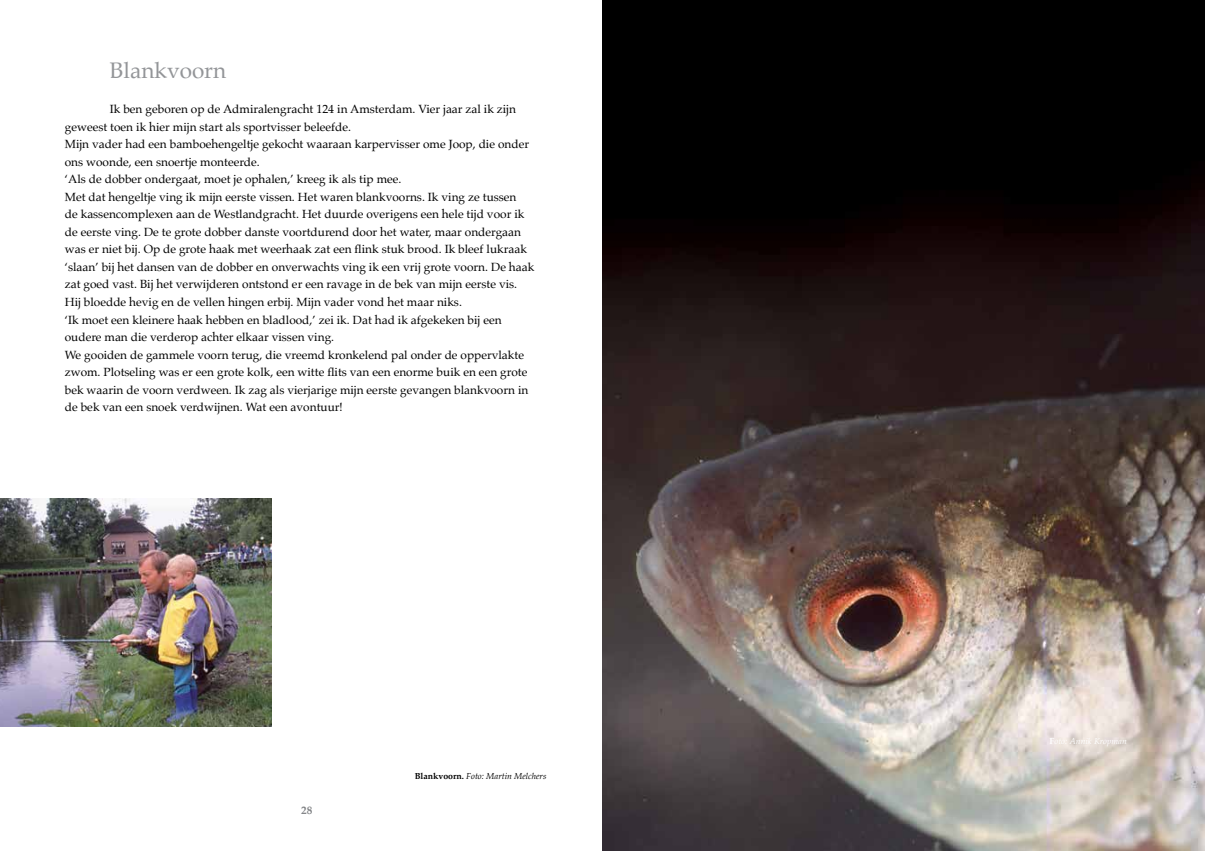
<style>
.page{position:relative;width:1205px;height:851px;background:#fff}
.page>*{position:absolute;margin:0;border:0;box-sizing:border-box;transform-origin:0 0}
.t1{font:22.5px "Palatino";color:#939598}
.t2{font:11.88px/17.5px "Palatino";color:#000}
.t3{font:700 11.25px "Palatino";color:#808285}
.t4{font:italic 8.75px "Palatino";color:#000}
.t5{font:italic 8.75px "Palatino";color:#fff}
.s1{font-weight:700;font-style:normal}
</style>
<div class="page">
<img style="left:0;top:498px;width:271px;height:228px">
<img style="left:602px;top:0;width:603px;height:850px">
<h1 class="t1" style="left:110px;top:52px;width:118px">Blankvoorn</h1>
<p class="t2" style="left:65px;top:100px;width:471px;text-indent:45px">Ik ben geboren op de Admiralengracht 124 in Amsterdam. Vier jaar zal ik zijn geweest toen ik hier mijn start als sportvisser beleefde.<br>Mijn vader had een bamboehengeltje gekocht waaraan karpervisser ome Joop, die onder ons woonde, een snoertje monteerde.<br>‘Als de dobber ondergaat, moet je ophalen,’ kreeg ik als tip mee.<br>Met dat hengeltje ving ik mijn eerste vissen. Het waren blankvoorns. Ik ving ze tussen<br>de kassencomplexen aan de Westlandgracht. Het duurde overigens een hele tijd voor ik de eerste ving. De te grote dobber danste voortdurend door het water, maar ondergaan was er niet bij. Op de grote haak met weerhaak zat een flink stuk brood. Ik bleef lukraak ‘slaan’ bij het dansen van de dobber en onverwachts ving ik een vrij grote voorn. De haak zat goed vast. Bij het verwijderen ontstond er een ravage in de bek van mijn eerste vis.<br>Hij bloedde hevig en de vellen hingen erbij. Mijn vader vond het maar niks.<br>‘Ik moet een kleinere haak hebben en bladlood,’ zei ik. Dat had ik afgekeken bij een oudere man die verderop achter elkaar vissen ving.<br>We gooiden de gammele voorn terug, die vreemd kronkelend pal onder de oppervlakte zwom. Plotseling was er een grote kolk, een witte flits van een enorme buik en een grote bek waarin de voorn verdween. Ik zag als vierjarige mijn eerste gevangen blankvoorn in de bek van een snoek verdwijnen. Wat een avontuur!</p>
<p class="t3" style="left:301px;top:800px;width:13px">28</p>
<p class="t4" style="left:413px;top:768px;width:133px"><span class="s1">Blankvoorn.</span> Foto: Martin Melchers</p>
<p class="t4" style="left:415px;top:768px;width:133px"><span class="s1">Blankvoorn.</span> Foto: Martin Melchers</p>
<p class="t5" style="left:1049px;top:733px;width:79px"><span class="s1">F</span>oto: Annik Kropman</p>
</div>
